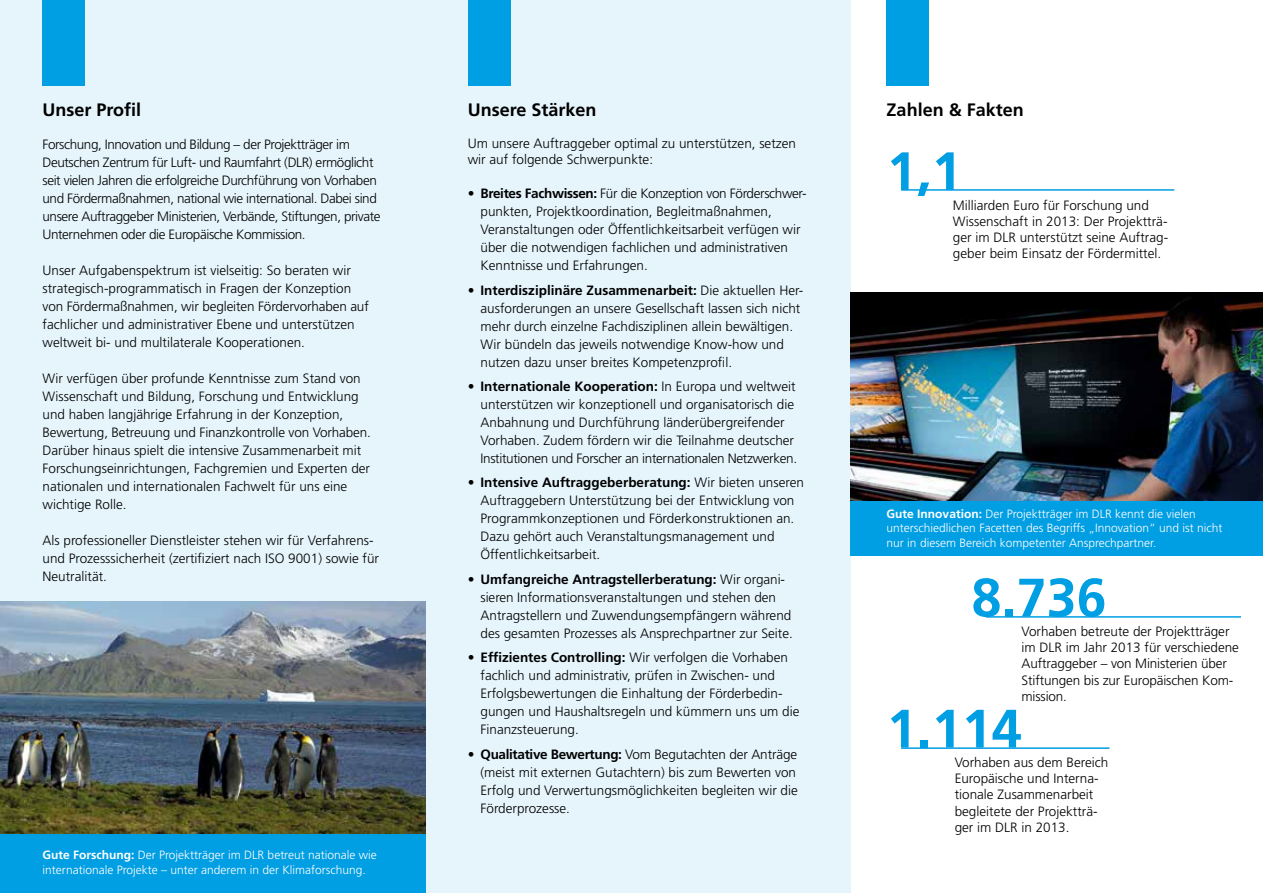
<style>
.page{position:relative;width:1263px;height:893px;background:#fff}
.page>*{position:absolute;margin:0;border:0;box-sizing:border-box;transform-origin:0 0}
.t1{font:700 54px "Frutiger LT Std";color:#009ee3}
.t2{font:700 18px "Frutiger LT Std";color:#000}
.t3{font:300 13.5px/18px "Frutiger LT Std";color:#000}
.t4{font:300 13.5px/18px "Frutiger LT Std";letter-spacing:-.03em;color:#000}
.t5{font:300 12px/14.4px "Frutiger LT Std";color:#fff}
.s1{font-weight:700}
</style>
<div class="page">
<div style="left:0;top:0;width:850px;height:893px;background:#e6f5fc"></div>
<div style="left:0;top:833px;width:425px;height:60px;background:#009ee3"></div>
<div style="left:850px;top:500px;width:413px;height:56px;background:#009ee3"></div>
<img style="left:0;top:602px;width:425px;height:231px">
<img style="left:850px;top:292px;width:413px;height:208px">
<hr style="left:901px;top:747px;width:208px;height:2px;background:#009ee3">
<hr style="left:986px;top:616px;width:255px;height:2px;background:#009ee3">
<hr style="left:901px;top:189px;width:273px;height:2px;background:#009ee3">
<div style="left:43px;top:0;width:42px;height:85px;background:#009ee3"></div>
<div style="left:468px;top:0;width:42px;height:85px;background:#009ee3"></div>
<div style="left:887px;top:0;width:42px;height:85px;background:#009ee3"></div>
<h2 class="t2" style="left:43px;top:99px;width:100px">Unser Profil</h2>
<p class="t4" style="left:43px;top:135px;width:340px">Forschung, Innovation und Bildung – der Projektträger im Deutschen Zentrum für Luft- und Raumfahrt (DLR) ermöglicht seit vielen Jahren die erfolgreiche Durchführung von Vorhaben und Fördermaßnahmen, national wie international. Dabei sind unsere Auftraggeber Ministerien, Verbände, Stiftungen, private Unternehmen oder die Europäische Kommission.</p>
<p class="t3" style="left:43px;top:261px;width:328px">Unser Aufgabenspektrum ist vielseitig: So beraten wir strategisch-programmatisch in Fragen der Konzeption von Fördermaßnahmen, wir begleiten Fördervorhaben auf fachlicher und administrativer Ebene und unterstützen weltweit bi- und multilaterale Kooperationen.</p>
<p class="t3" style="left:43px;top:369px;width:330px">Wir verfügen über profunde Kenntnisse zum Stand von Wissenschaft und Bildung, Forschung und Entwicklung und haben langjährige Erfahrung in der Konzeption, Bewertung, Betreuung und Finanzkontrolle von Vorhaben.<br>Darüber hinaus spielt die intensive Zusammenarbeit mit Forschungseinrichtungen, Fachgremien und Experten der nationalen und internationalen Fachwelt für uns eine wichtige Rolle.</p>
<p class="t3" style="left:43px;top:531px;width:338px">Als professioneller Dienstleister stehen wir für Verfahrens&shy;und Prozesssicherheit (zertifiziert nach ISO 9001) sowie für<br>Neutralität.</p>
<p class="t5" style="left:43px;top:848px;width:336px"><span class="s1">Gute Forschung:</span> Der Projektträger im DLR betreut nationale wie internationale Projekte – unter anderem in der Klimaforschung.</p>
<h2 class="t2" style="left:468px;top:99px;width:130px">Unsere Stärken</h2>
<p class="t3" style="left:468px;top:135px;width:330px;line-height:16.2px">Um unsere Auftraggeber optimal zu unterstützen, setzen wir auf folgende Schwerpunkte:</p>
<p class="t3" style="left:480px;top:185px;width:327px;text-indent:-13px"><span class="s1">• Breites Fachwissen:</span> Für die Konzeption von Förderschwer&shy;punkten, Projektkoordination, Begleitmaßnahmen, Veranstaltungen oder Öffentlichkeitsarbeit verfügen wir über die notwendigen fachlichen und administrativen Kenntnisse und Erfahrungen.</p>
<p class="t3" style="left:480px;top:281px;width:324px;text-indent:-13px"><span class="s1">• Interdisziplinäre Zusammenarbeit:</span> Die aktuellen Her&shy;ausforderungen an unsere Gesellschaft lassen sich nicht mehr durch einzelne Fachdisziplinen allein bewältigen.<br>Wir bündeln das jeweils notwendige Know-how und nutzen dazu unser breites Kompetenzprofil.</p>
<p class="t3" style="left:480px;top:378px;width:318px;text-indent:-13px"><span class="s1">• Internationale Kooperation:</span> In Europa und weltweit unterstützen wir konzeptionell und organisatorisch die Anbahnung und Durchführung länderübergreifender Vorhaben. Zudem fördern wir die Teilnahme deutscher Institutionen und Forscher an internationalen Netzwerken.</p>
<p class="t3" style="left:480px;top:474px;width:325px;text-indent:-13px">• <span class="s1">Intensive Auftraggeberberatung:</span> Wir bieten unseren Auftraggebern Unterstützung bei der Entwicklung von Programmkonzeptionen und Förderkonstruktionen an.<br>Dazu gehört auch Veranstaltungsmanagement und Öffentlichkeitsarbeit.</p>
<p class="t3" style="left:480px;top:570px;width:314px;text-indent:-13px"><span class="s1">• Umfangreiche Antragstellerberatung:</span> Wir organi&shy;sieren Informationsveranstaltungen und stehen den Antragstellern und Zuwendungsempfängern während des gesamten Prozesses als Ansprechpartner zur Seite.</p>
<p class="t3" style="left:480px;top:649px;width:320px;text-indent:-13px"><span class="s1">• Effizientes Controlling:</span> Wir verfolgen die Vorhaben fachlich und administrativ, prüfen in Zwischen- und Erfolgsbewertungen die Einhaltung der Förderbedin&shy;gungen und Haushaltsregeln und kümmern uns um die Finanzsteuerung.</p>
<p class="t3" style="left:480px;top:745px;width:319px;text-indent:-13px"><span class="s1">• Qualitative Bewertung:</span> Vom Begutachten der Anträge (meist mit externen Gutachtern) bis zum Bewerten von Erfolg und Verwertungsmöglichkeiten begleiten wir die Förderprozesse.</p>
<h2 class="t2" style="left:887px;top:99px;width:139px">Zahlen &amp; Fakten</h2>
<h1 class="t1" style="left:887px;top:140px;width:77px">1,1</h1>
<p class="t3" style="left:953px;top:197px;width:217px;line-height:16.2px">Milliarden Euro für Forschung und Wissenschaft in 2013: Der Projektträ&shy;ger im DLR unterstützt seine Auftrag&shy;geber beim Einsatz der Fördermittel.</p>
<p class="t5" style="left:887px;top:507px;width:337px"><span class="s1">Gute Innovation:</span> Der Projektträger im DLR kennt die vielen unterschiedlichen Facetten des Begriffs „Innovation“ und ist nicht nur in diesem Bereich kompetenter Ansprechpartner.</p>
<h1 class="t1" style="left:971px;top:566px;width:137px">8.736</h1>
<p class="t3" style="left:1021px;top:623px;width:219px;line-height:16.2px">Vorhaben betreute der Projektträger im DLR im Jahr 2013 für verschiedene<br>Auftraggeber – von Ministerien über<br>Stiftungen bis zur Europäischen Kom&shy;mission.</p>
<h1 class="t1" style="left:887px;top:697px;width:137px">1.114</h1>
<p class="t3" style="left:955px;top:754px;width:155px;line-height:16.2px">Vorhaben aus dem Bereich<br>Europäische und Interna&shy;tionale Zusammenarbeit begleitete der Projektträ&shy;ger im DLR in 2013.</p>
</div>
